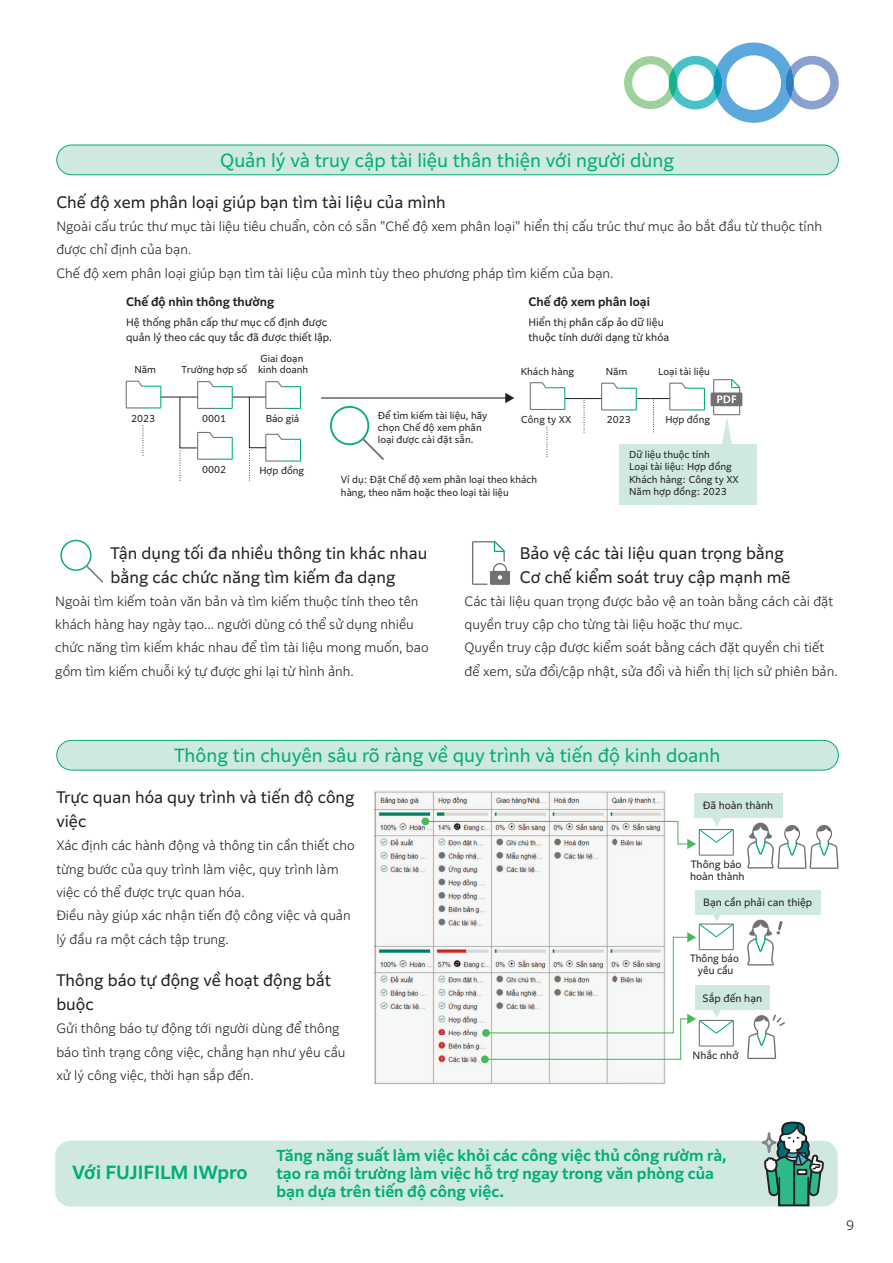
<style>
.page{position:relative;width:893px;height:1263px;background:#fff}
.page>*{position:absolute;margin:0;border:0;box-sizing:border-box;transform-origin:0 0}
.t1{font:18px "Clarimo UDPE";color:#00ac7c}
.t2{font:600 18px "Clarimo UDPE";color:#00ac7c}
.t3{font:15.75px/24px "Clarimo UDPE";color:#231f20}
.t4{font:600 15px/18px "Clarimo UDPE";color:#00ac7c}
.t5{font:300 12.75px/23.2px "Clarimo UDPE";color:#231f20}
.t6{font:600 11.55px "Clarimo UDPE";color:#231f20}
.t7{font:10.2px/14.9px "Clarimo UDPE";color:#231f20}
.t8{font:10.05px/12px "Clarimo UDPE";color:#231f20}
.t9{font:10.05px/12px "Clarimo UDPE";color:#231f20;text-align:center;scale:.96 1}
.t10{font:9.6px/13.6px "Clarimo UDPE";color:#231f20}
.t11{font:9.45px/12.1px "Clarimo UDPE";color:#231f20}
</style>
<div class="page">
<img style="left:375px;top:791px;width:290px;height:293px">
<div style="left:695px;top:890px;width:126px;height:24px;background:#cfe9de"></div>
<div style="left:695px;top:985px;width:75px;height:25px;background:#cfe9de"></div>
<div style="left:481px;top:1055px;width:8px;height:8px;background:#49b857;border-radius:50%"></div>
<svg style="left:484px;top:912px;width:250px;height:148px"></svg>
<div style="left:694px;top:793px;width:88px;height:25px;background:#cfe9de"></div>
<svg style="left:424px;top:817px;width:310px;height:39px"></svg>
<svg style="left:747px;top:823px;width:92px;height:46px"></svg>
<svg style="left:747px;top:920px;width:36px;height:45px"></svg>
<svg style="left:747px;top:1014px;width:38px;height:45px"></svg>
<div style="left:57px;top:740px;width:781px;height:30px;background:#cfe9de;border-radius:15px"></div>
<div style="left:56px;top:740px;width:783px;height:30px;border:1px solid #00ac7c;border-radius:15px"></div>
<div style="left:57px;top:145px;width:781px;height:30px;background:#cfe9de;border-radius:15px"></div>
<div style="left:56px;top:145px;width:783px;height:30px;border:1px solid #00ac7c;border-radius:15px"></div>
<hr style="left:233px;top:397px;width:33px;height:1px;background:#231f20">
<hr style="left:161px;top:397px;width:37px;height:1px;background:#231f20">
<svg style="left:126px;top:381px;width:35px;height:27px"></svg>
<svg style="left:143px;top:426px;width:1px;height:30px"></svg>
<svg style="left:249px;top:381px;width:52px;height:99px"></svg>
<svg style="left:179px;top:381px;width:54px;height:100px"></svg>
<hr style="left:637px;top:398px;width:33px;height:1px;background:#231f20">
<hr style="left:565px;top:398px;width:37px;height:1px;background:#231f20">
<div style="left:619px;top:444px;width:137px;height:60px;background:#cfe9de"></div>
<svg style="left:711px;top:379px;width:31px;height:65px"></svg>
<svg style="left:530px;top:382px;width:35px;height:28px"></svg>
<svg style="left:601px;top:383px;width:36px;height:27px"></svg>
<svg style="left:669px;top:383px;width:36px;height:27px"></svg>
<svg style="left:547px;top:427px;width:1px;height:30px"></svg>
<svg style="left:653px;top:400px;width:1px;height:33px"></svg>
<svg style="left:584px;top:400px;width:1px;height:33px"></svg>
<hr style="left:321px;top:397px;width:186px;height:1px;background:#231f20">
<svg style="left:505px;top:393px;width:9px;height:10px"></svg>
<svg style="left:330px;top:406px;width:54px;height:54px"></svg>
<svg style="left:624px;top:43px;width:215px;height:80px"></svg>
<svg style="left:472px;top:541px;width:38px;height:44px"></svg>
<svg style="left:60px;top:540px;width:43px;height:42px"></svg>
<div style="left:55px;top:1141px;width:783px;height:65px;background:#cfe9de;border-radius:15px"></div>
<div style="left:762px;top:1132px;width:14px;height:21px;border:2px solid #848689;border-radius:50%"></div>
<svg style="left:764px;top:1121px;width:60px;height:86px"></svg>
<div style="left:797px;top:1169px;width:10px;height:6px;border:2px solid #231f20"></div>
<h1 class="t1" style="left:220px;top:153px;width:456px">Quản lý và truy cập tài liệu thân thiện với người dùng</h1>
<p class="t3" style="left:56px;top:192px;width:391px">Chế độ xem phân loại giúp bạn tìm tài liệu của mình</p>
<p class="t5" style="left:56px;top:216px;width:767px">Ngoài cấu trúc thư mục tài liệu tiêu chuẩn, còn có sẵn "Chế độ xem phân loại" hiển thị cấu trúc thư mục ảo bắt đầu từ thuộc tính được chỉ định của bạn.<br>Chế độ xem phân loại giúp bạn tìm tài liệu của mình tùy theo phương pháp tìm kiếm của bạn.</p>
<p class="t6" style="left:126px;top:297px;width:150px">Chế độ nhìn thông thường</p>
<p class="t7" style="left:126px;top:316px;width:207px">Hệ thống phân cấp thư mục cố định được quản lý theo các quy tắc đã được thiết lập.</p>
<p class="t6" style="left:528px;top:298px;width:123px">Chế độ xem phân loại</p>
<p class="t7" style="left:528px;top:316px;width:142px">Hiển thị phân cấp ảo dữ liệu thuộc tính dưới dạng từ khóa</p>
<p class="t11" style="left:134px;top:365px;width:23px">Năm</p>
<p class="t11" style="left:131px;top:413px;width:25px">2023</p>
<p class="t11" style="left:181px;top:365px;width:67px">Trường hợp số</p>
<p class="t11" style="left:202px;top:413px;width:25px">0001</p>
<p class="t11" style="left:258px;top:354px;width:52px;line-height:10.8px">Giai đoạn kinh doanh</p>
<p class="t11" style="left:266px;top:413px;width:35px">Báo giá</p>
<p class="t11" style="left:202px;top:464px;width:25px">0002</p>
<p class="t11" style="left:259px;top:466px;width:46px">Hợp đồng</p>
<p class="t11" style="left:521px;top:366px;width:55px">Khách hàng</p>
<p class="t11" style="left:521px;top:414px;width:52px">Công ty XX</p>
<p class="t11" style="left:378px;top:410px;width:111px">Để tìm kiếm tài liệu, hãy chọn Chế độ xem phân loại được cài đặt sẵn.</p>
<p class="t10" style="left:341px;top:473px;width:198px">Ví dụ: Đặt Chế độ xem phân loại theo khách hàng, theo năm hoặc theo loại tài liệu</p>
<p class="t11" style="left:606px;top:366px;width:23px">Năm</p>
<p class="t11" style="left:607px;top:415px;width:25px">2023</p>
<p class="t11" style="left:658px;top:366px;width:53px">Loại tài liệu</p>
<p class="t11" style="left:665px;top:414px;width:46px">Hợp đồng</p>
<p class="t11" style="left:629px;top:450px;width:111px">Dữ liệu thuộc tính<br>Loại tài liệu: Hợp đồng<br>Khách hàng: Công ty XX<br>Năm hợp đồng: 2023</p>
<p class="t3" style="left:111px;top:542px;width:318px">Tận dụng tối đa nhiều thông tin khác nhau bằng các chức năng tìm kiếm đa dạng</p>
<p class="t5" style="left:55px;top:591px;width:375px">Ngoài tìm kiếm toàn văn bản và tìm kiếm thuộc tính theo tên khách hàng hay ngày tạo... người dùng có thể sử dụng nhiều chức năng tìm kiếm khác nhau để tìm tài liệu mong muốn, bao gồm tìm kiếm chuỗi ký tự được ghi lại từ hình ảnh.</p>
<p class="t3" style="left:520px;top:542px;width:272px">Bảo vệ các tài liệu quan trọng bằng<br>Cơ chế kiểm soát truy cập mạnh mẽ</p>
<p class="t5" style="left:465px;top:591px;width:375px">Các tài liệu quan trọng được bảo vệ an toàn bằng cách cài đặt quyền truy cập cho từng tài liệu hoặc thư mục.<br>Quyền truy cập được kiểm soát bằng cách đặt quyền chi tiết để xem, sửa đổi/cập nhật, sửa đổi và hiển thị lịch sử phiên bản.</p>
<h1 class="t1" style="left:174px;top:748px;width:548px">Thông tin chuyên sâu rõ ràng về quy trình và tiến độ kinh doanh</h1>
<p class="t3" style="left:56px;top:787px;width:300px">Trực quan hóa quy trình và tiến độ công việc</p>
<p class="t5" style="left:56px;top:835px;width:300px">Xác định các hành động và thông tin cần thiết cho từng bước của quy trình làm việc, quy trình làm việc có thể được trực quan hóa.<br>Điều này giúp xác nhận tiến độ công việc và quản lý đầu ra một cách tập trung.</p>
<p class="t3" style="left:56px;top:970px;width:276px">Thông báo tự động về hoạt động bắt buộc</p>
<p class="t5" style="left:56px;top:1018px;width:291px">Gửi thông báo tự động tới người dùng để thông báo tình trạng công việc, chẳng hạn như yêu cầu xử lý công việc, thời hạn sắp đến.</p>
<p class="t8" style="left:703px;top:801px;width:72px">Đã hoàn thành</p>
<p class="t8" style="left:690px;top:859px;width:56px">Thông báo hoàn thành</p>
<p class="t8" style="left:703px;top:897px;width:110px">Bạn cần phải can thiệp</p>
<p class="t9" style="left:690px;top:954px;width:52px">Thông báo yêu cầu</p>
<p class="t8" style="left:703px;top:993px;width:61px">Sắp đến hạn</p>
<p class="t8" style="left:693px;top:1050px;width:48px">Nhắc nhở</p>
<h1 class="t2" style="left:72px;top:1165px;width:177px">Với FUJIFILM IWpro</h1>
<p class="t4" style="left:276px;top:1148px;width:452px">Tăng năng suất làm việc khỏi các công việc thủ công rườm rà, tạo ra môi trường làm việc hỗ trợ ngay trong văn phòng của bạn dựa trên tiến độ công việc.</p>
<p class="t5" style="left:846px;top:1215px;width:10px">9</p>
</div>
